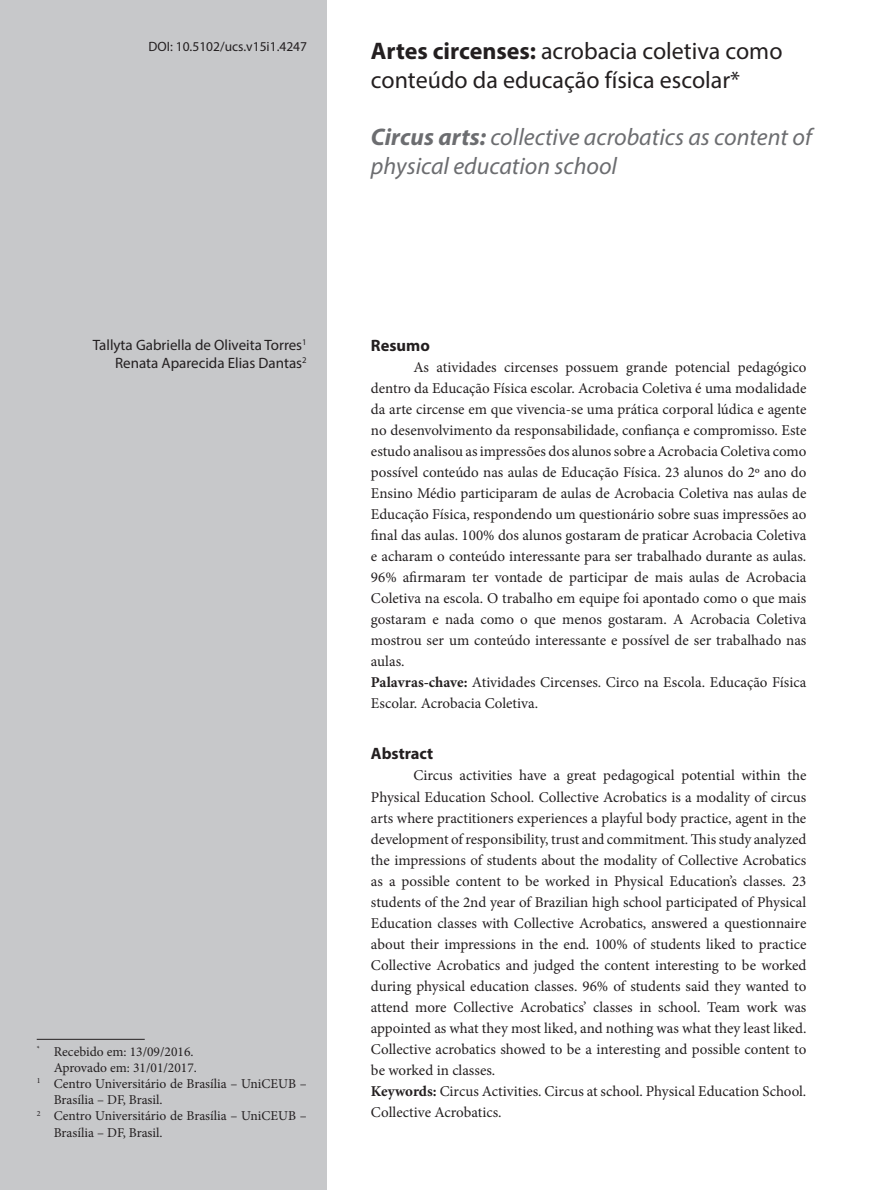
<style>
.page{position:relative;width:892px;height:1190px;background:#fff}
.page>*{position:absolute;margin:0;border:0;box-sizing:border-box;transform-origin:0 0}
.t1{font:24px/28.8px "Myriad Pro";color:#231f20}
.t2{font:italic 24px/28.8px "Myriad Pro";color:#6c6d70}
.t3{font:700 16.5px "Myriad Pro";color:#231f20}
.t4{font:15px/21px "Minion Pro";color:#231f20}
.t5{font:15px/18px "Myriad Pro";color:#231f20;text-align:right}
.t6{font:13.5px "Minion Pro";color:#231f20}
.t7{font:13.5px "Myriad Pro";color:#231f20}
.s1{font-weight:700}
</style>
<div class="page">
<div style="left:0;top:0;width:327px;height:1189px;background:#c7c8ca"></div>
<hr style="left:37px;top:1038px;width:108px;height:1px;background:#231f20">
<p class="t7" style="left:149px;top:38px;width:160px">DOI: 10.5102/ucs.v15i1.4247</p>
<p class="t5" style="left:93px;top:336px;width:215px">Tallyta Gabriella de Oliveita Torres<sup>1<br></sup>Renata Aparecida Elias Dantas<sup>2</sup></p>
<p class="t6" style="left:37px;top:1042px;width:158px"><sup>*</sup> Recebido em: 13/09/2016.</p>
<p class="t6" style="left:54px;top:1058px;width:145px">Aprovado em: 31/01/2017.</p>
<p class="t6" style="left:37px;top:1074px;width:271px"><sup>1</sup> Centro Universitário de Brasília – UniCEUB –</p>
<p class="t6" style="left:54px;top:1090px;width:110px">Brasília – DF, Brasil.</p>
<p class="t6" style="left:37px;top:1106px;width:271px"><sup>2</sup> Centro Universitário de Brasília – UniCEUB –</p>
<p class="t6" style="left:54px;top:1123px;width:110px">Brasília – DF, Brasil.</p>
<h1 class="t1" style="left:371px;top:36px;width:413px"><span class="s1">Artes circenses:</span> acrobacia coletiva como conteúdo da educação física escolar*</h1>
<h1 class="t2" style="left:371px;top:123px;width:442px"><span class="s1">Circus arts:</span> collective acrobatics as content of physical education school</h1>
<p class="t3" style="left:371px;top:335px;width:60px">Resumo</p>
<p class="t4" style="left:371px;top:357px;width:437px;text-indent:43px">As atividades circenses possuem grande potencial pedagógico dentro da Educação Física escolar. Acrobacia Coletiva é uma modalidade da arte circense em que vivencia-se uma prática corporal lúdica e agente no desenvolvimento da responsabilidade, confiança e compromisso. Este estudo analisou as impressões dos alunos sobre a Acrobacia Coletiva como possível conteúdo nas aulas de Educação Física. 23 alunos do 2º ano do Ensino Médio participaram de aulas de Acrobacia Coletiva nas aulas de Educação Física, respondendo um questionário sobre suas impressões ao final das aulas. 100% dos alunos gostaram de praticar Acrobacia Coletiva e acharam o conteúdo interessante para ser trabalhado durante as aulas.<br>96% afirmaram ter vontade de participar de mais aulas de Acrobacia Coletiva na escola. O trabalho em equipe foi apontado como o que mais gostaram e nada como o que menos gostaram. A Acrobacia Coletiva mostrou ser um conteúdo interessante e possível de ser trabalhado nas aulas.<br><span class="s1">Palavras-chave:</span> Atividades Circenses. Circo na Escola. Educação Física Escolar. Acrobacia Coletiva.</p>
<p class="t3" style="left:371px;top:743px;width:64px">Abstract</p>
<p class="t4" style="left:371px;top:765px;width:437px;text-indent:43px">Circus activities have a great pedagogical potential within the Physical Education School. Collective Acrobatics is a modality of circus arts where practitioners experiences a playful body practice, agent in the development of responsibility, trust and commitment. This study analyzed the impressions of students about the modality of Collective Acrobatics as a possible content to be worked in Physical Education’s classes. 23 students of the 2nd year of Brazilian high school participated of Physical Education classes with Collective Acrobatics, answered a questionnaire about their impressions in the end. 100% of students liked to practice Collective Acrobatics and judged the content interesting to be worked during physical education classes. 96% of students said they wanted to attend more Collective Acrobatics’ classes in school. Team work was appointed as what they most liked, and nothing was what they least liked.<br>Collective acrobatics showed to be a interesting and possible content to be worked in classes.<br><span class="s1">Keywords:</span> Circus Activities. Circus at school. Physical Education School.<br>Collective Acrobatics.</p>
</div>
